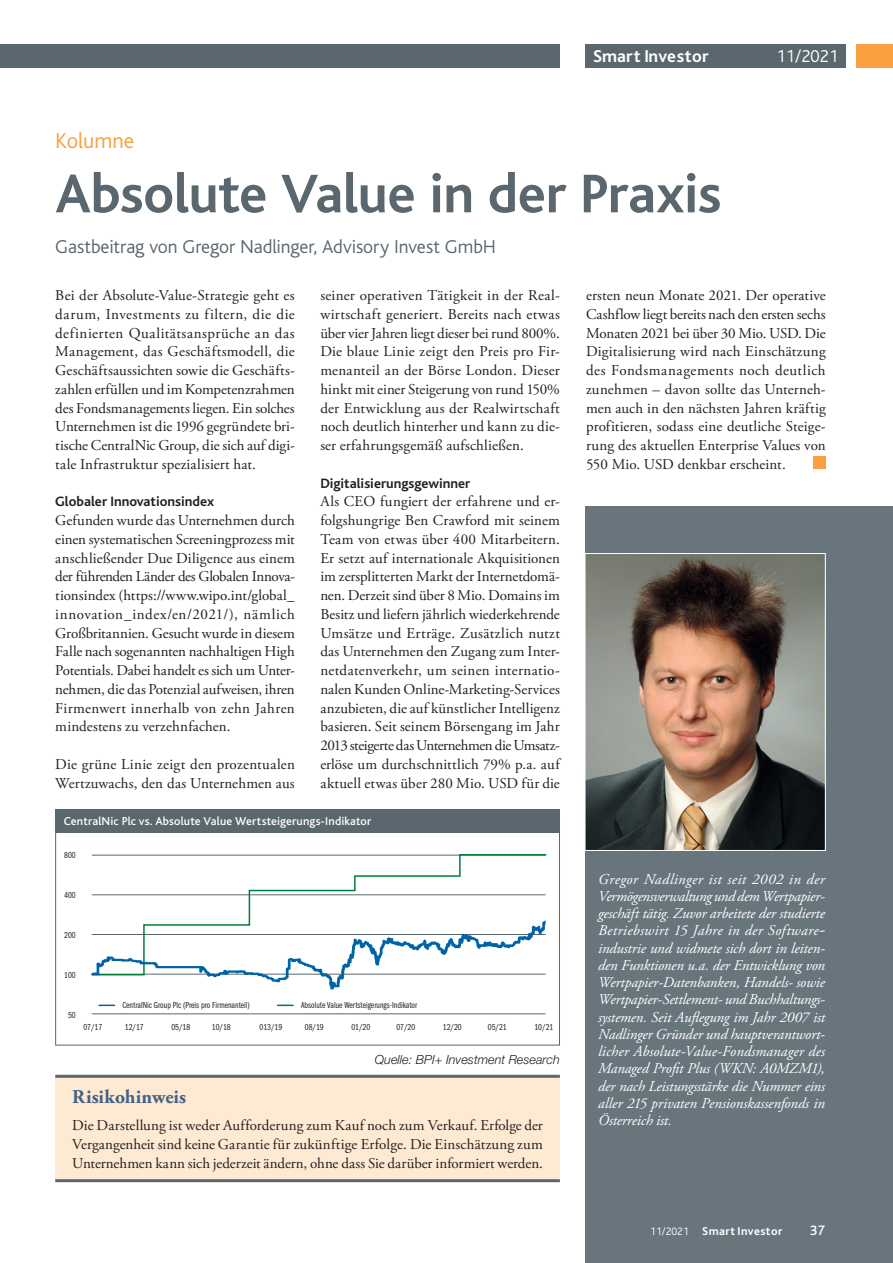
<style>
.page{position:relative;width:893px;height:1263px;background:#fff}
.page>*{position:absolute;margin:0;border:0;box-sizing:border-box;transform-origin:0 0}
._01-Headline{font:700 57px "Bliss";letter-spacing:-.01em;color:#5a676e}
._01c-Oberzeile{font:300 22.5px "Bliss";color:#f99f40}
._02a-AutorGastbeitra{font:300 19.5px "Bliss";letter-spacing:-.005em;color:#5a676e}
.Ka-Überschrift{font:700 19.5px "Adobe Garamond Pro";letter-spacing:.005em;color:#426183}
.t1{font:700 18px "Bliss";color:#fff}
.t2{font:300 18px "Bliss";color:#fff}
._04-Mengentext-oA{font:15px/18.8px "Adobe Garamond Pro";letter-spacing:.01em;color:#231f20;text-align:justify}
._07-PersonentextBalk{font:italic 15px/17.2px "Adobe Garamond Pro";letter-spacing:-.01em;color:#fff;text-align:justify}
._04-Mengentext{font:15px/18.8px "Adobe Garamond Pro";letter-spacing:.015em;color:#231f20;text-align:justify}
.Ka-Text{font:15px/18.8px "Adobe Garamond Pro";letter-spacing:-.005em;color:#231f20;text-align:justify}
._03-Zwischenüberschr{font:700 14.25px "Bliss";color:#231f20}
.t3{font:500 14.25px "Bliss";color:#fff}
.Gr-Unterschrift0620{font:italic 300 12.6px "Helvetica Neue";color:#231f20}
.Gr-Überschriftschatt{font:500 12px "Bliss";letter-spacing:.01em;color:#fff}
.t4{font:700 12px "Bliss";letter-spacing:.04em;color:#fff}
.t5{font:300 11.25px "Bliss";color:#fff}
.Gr-Beschriftung-11-2{font:9px "Franklin Gothic URW Com Boo";color:#231f20}
</style>
<div class="page">
<div style="left:813px;top:456px;width:13px;height:13px;background:#f99f40"></div>
<div style="left:585px;top:506px;width:308px;height:757px;background:#68757d"></div>
<img style="left:585px;top:553px;width:241px;height:298px">
<div style="left:55px;top:810px;width:505px;height:23px;background:#5a676e"></div>
<hr style="left:92px;top:1013px;width:454px;height:1px;background:#5a676e">
<svg style="left:91px;top:854px;width:456px;height:7px"></svg>
<img style="left:91px;top:861px;width:455px;height:146px">
<svg style="left:99px;top:1004px;width:15px;height:2px"></svg>
<svg style="left:278px;top:1004px;width:15px;height:2px"></svg>
<div style="left:55px;top:1076px;width:505px;height:105px;background:#fee9d2"></div>
<hr style="left:55px;top:1075px;width:505px;height:3px;background:#5a676e">
<hr style="left:55px;top:1179px;width:505px;height:3px;background:#5a676e">
<div style="left:0;top:45px;width:560px;height:23px;background:#5a676e"></div>
<div style="left:856px;top:45px;width:37px;height:23px;background:#f99f40"></div>
<div style="left:585px;top:45px;width:261px;height:23px;background:#5a676e"></div>
<p class="t1" style="left:593px;top:47px;width:117px">Smart Investor</p>
<p class="t2" style="left:777px;top:47px;width:63px">11/2021</p>
<p class="_01c-Oberzeile" style="left:55px;top:129px;width:81px">Kolumne</p>
<p class="_01-Headline" style="left:55px;top:164px;width:668px">Absolute Value in der Praxis</p>
<p class="_02a-AutorGastbeitra" style="left:55px;top:236px;width:442px">Gastbeitrag von Gregor Nadlinger, Advisory Invest GmbH</p>
<p class="_04-Mengentext-oA" style="left:55px;top:286px;width:241px">Bei der Absolute-Value-Strategie geht es darum, Investments zu filtern, die die definierten Qualitätsansprüche an das Management, das Geschäftsmodell, die Geschäftsaussichten sowie die Geschäfts&shy;zahlen erfüllen und im Kompetenzrahmen des Fondsmanagements liegen. Ein solches Unternehmen ist die 1996 gegründete bri&shy;tische CentralNic Group, die sich auf digi&shy;tale Infrastruktur spezialisiert hat.</p>
<p class="_03-Zwischenüberschr" style="left:55px;top:494px;width:160px">Globaler Innovationsindex</p>
<p class="_04-Mengentext" style="left:55px;top:511px;width:241px">Gefunden wurde das Unternehmen durch einen systematischen Screeningprozess mit anschließender Due Diligence aus einem der führenden Länder des Globalen Innova&shy;tionsindex (https://www.wipo.int/global_ innovation_index/en/2021/), nämlich Großbritannien. Gesucht wurde in diesem Falle nach sogenannten nachhaltigen High Potentials. Dabei handelt es sich um Unter&shy;nehmen, die das Potenzial aufweisen, ihren Firmenwert innerhalb von zehn Jahren mindestens zu verzehnfachen.</p>
<p class="_04-Mengentext-oA" style="left:55px;top:755px;width:241px">Die grüne Linie zeigt den prozentualen<br>Wertzuwachs, den das Unternehmen aus</p>
<p class="_04-Mengentext-oA" style="left:320px;top:286px;width:241px">seiner operativen Tätigkeit in der Real&shy;wirtschaft generiert. Bereits nach etwas über vier Jahren liegt dieser bei rund 800%.<br>Die blaue Linie zeigt den Preis pro Fir&shy;menanteil an der Börse London. Dieser hinkt mit einer Steigerung von rund 150% der Entwicklung aus der Realwirtschaft noch deutlich hinterher und kann zu die&shy;ser erfahrungsgemäß aufschließen.</p>
<p class="_03-Zwischenüberschr" style="left:320px;top:475px;width:152px">Digitalisierungsgewinner</p>
<p class="_04-Mengentext-oA" style="left:320px;top:493px;width:241px">Als CEO fungiert der erfahrene und er&shy;folgshungrige Ben Crawford mit seinem Team von etwas über 400 Mitarbeitern.<br>Er setzt auf internationale Akquisitionen im zersplitterten Markt der Internetdomä&shy;nen. Derzeit sind über 8 Mio. Domains im Besitz und liefern jährlich wiederkehrende Umsätze und Erträge. Zusätzlich nutzt das Unternehmen den Zugang zum Inter&shy;netdatenverkehr, um seinen internatio&shy;nalen Kunden Online-Marketing-Services anzubieten, die auf künstlicher Intelligenz basieren. Seit seinem Börsengang im Jahr 2013 steigerte das Unternehmen die Umsatz&shy;erlöse um durchschnittlich 79% p.a. auf aktuell etwas über 280 Mio. USD für die</p>
<p class="_04-Mengentext-oA" style="left:586px;top:286px;width:241px">ersten neun Monate 2021. Der operative Cashflow liegt bereits nach den ersten sechs Monaten 2021 bei über 30 Mio. USD. Die Digitalisierung wird nach Einschätzung des Fondsmanagements noch deutlich zunehmen – davon sollte das Unterneh&shy;men auch in den nächsten Jahren kräftig profitieren, sodass eine deutliche Steige&shy;rung des aktuellen Enterprise Values von 550 Mio. USD denkbar erscheint.</p>
<p class="Gr-Überschriftschatt" style="left:64px;top:815px;width:309px">CentralNic Plc vs. Absolute Value Wertsteigerungs-Indikator</p>
<p class="Gr-Beschriftung-11-2" style="left:64px;top:849px;width:13px">800</p>
<p class="Gr-Beschriftung-11-2" style="left:64px;top:889px;width:13px">400</p>
<p class="Gr-Beschriftung-11-2" style="left:64px;top:929px;width:13px">200</p>
<p class="Gr-Beschriftung-11-2" style="left:64px;top:969px;width:13px">100</p>
<p class="Gr-Beschriftung-11-2" style="left:68px;top:1009px;width:9px">50</p>
<p class="Gr-Beschriftung-11-2" style="left:122px;top:999px;width:129px">CentralNic Group Plc (Preis pro Firmenanteil)</p>
<p class="Gr-Beschriftung-11-2" style="left:301px;top:999px;width:118px">Absolute Value Wertsteigerungs-Indikator</p>
<p class="Gr-Beschriftung-11-2" style="left:83px;top:1021px;width:20px">07/17</p>
<p class="Gr-Beschriftung-11-2" style="left:125px;top:1021px;width:20px">12/17</p>
<p class="Gr-Beschriftung-11-2" style="left:171px;top:1021px;width:20px">05/18</p>
<p class="Gr-Beschriftung-11-2" style="left:212px;top:1021px;width:20px">10/18</p>
<p class="Gr-Beschriftung-11-2" style="left:259px;top:1021px;width:24px">013/19</p>
<p class="Gr-Beschriftung-11-2" style="left:305px;top:1021px;width:20px">08/19</p>
<p class="Gr-Beschriftung-11-2" style="left:351px;top:1021px;width:20px">01/20</p>
<p class="Gr-Beschriftung-11-2" style="left:396px;top:1021px;width:20px">07/20</p>
<p class="Gr-Beschriftung-11-2" style="left:443px;top:1021px;width:20px">12/20</p>
<p class="Gr-Beschriftung-11-2" style="left:488px;top:1021px;width:20px">05/21</p>
<p class="Gr-Beschriftung-11-2" style="left:534px;top:1021px;width:20px">10/21</p>
<p class="Gr-Unterschrift0620" style="left:375px;top:1052px;width:186px">Quelle: BPI+ Investment Research</p>
<p class="Ka-Überschrift" style="left:72px;top:1086px;width:116px">Risikohinweis</p>
<p class="Ka-Text" style="left:72px;top:1117px;width:472px">Die Darstellung ist weder Aufforderung zum Kauf noch zum Verkauf. Erfolge der Vergangenheit sind keine Garantie für zukünftige Erfolge. Die Einschätzung zum Unternehmen kann sich jederzeit ändern, ohne dass Sie darüber informiert werden.</p>
<p class="_07-PersonentextBalk" style="left:598px;top:871px;width:228px">Gregor Nadlinger ist seit 2002 in der Vermögensverwaltung und dem Wertpapier&shy;geschäft tätig. Zuvor arbeitete der studierte Betriebswirt 15 Jahre in der Software&shy;industrie und widmete sich dort in leiten&shy;den Funktionen u.a. der Entwicklung von Wertpapier-Datenbanken, Handels- sowie Wertpapier-Settlement- und Buchhaltungs&shy;systemen. Seit Auflegung im Jahr 2007 ist Nadlinger Gründer und hauptverantwort&shy;licher Absolute-Value-Fondsmanager des Managed Profit Plus (WKN: A0MZM1), der nach Leistungsstärke die Nummer eins aller 215 privaten Pensionskassenfonds in Österreich ist.</p>
<p class="t5" style="left:650px;top:1226px;width:40px">11/2021</p>
<p class="t4" style="left:702px;top:1225px;width:82px">Smart Investor</p>
<p class="t3" style="left:810px;top:1223px;width:17px">37</p>
</div>
